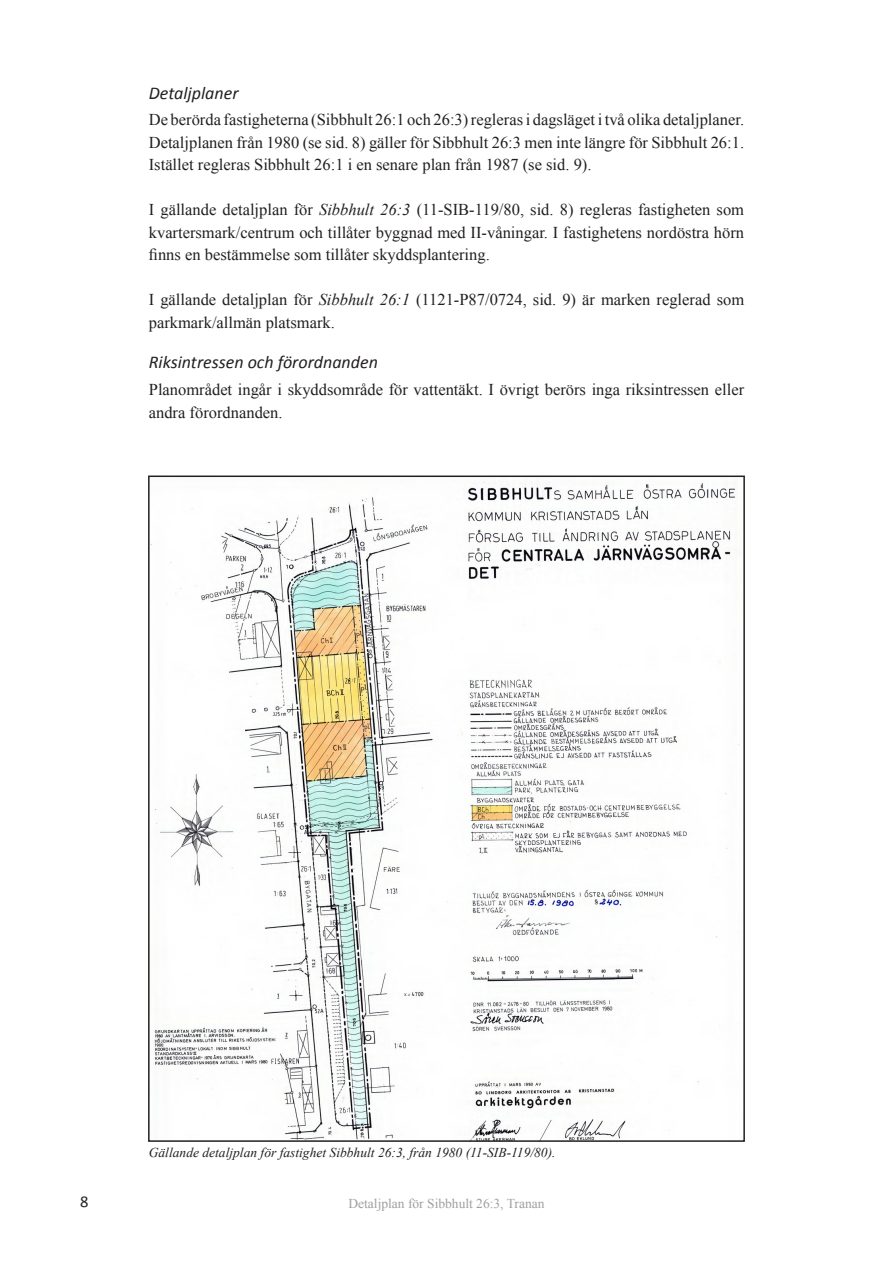
<style>
.page{position:relative;width:893px;height:1263px;background:#fff}
.page>*{position:absolute;margin:0;border:0;box-sizing:border-box;transform-origin:0 0}
.Underrubrik_2{font:italic 18px "Calibri";color:#231f20}
.Brödtext{font:16.5px/22.5px "Times New Roman";color:#231f20;text-align:justify}
.t1{font:16.5px "Calibri";color:#231f20}
.Bildtext{font:italic 13.5px "Times New Roman";color:#231f20}
.t2{font:13.5px "Times New Roman";color:#9d9fa2}
.s1{font-style:italic}
</style>
<div class="page">
<img style="left:151px;top:480px;width:588px;height:659px">
<p class="Underrubrik_2" style="left:149px;top:80px;width:91px">Detaljplaner</p>
<p class="Brödtext" style="left:149px;top:108px;width:597px">De berörda fastigheterna (Sibbhult 26:1 och 26:3) regleras i dagsläget i två olika detaljplaner.<br>Detaljplanen från 1980 (se sid. 8) gäller för Sibbhult 26:3 men inte längre för Sibbhult 26:1.<br>Istället regleras Sibbhult 26:1 i en senare plan från 1987 (se sid. 9).</p>
<p class="Brödtext" style="left:149px;top:198px;width:597px">I gällande detaljplan för <span class="s1">Sibbhult 26:3</span> (11-SIB-119/80, sid. 8) regleras fastigheten som kvartersmark/centrum och tillåter byggnad med II-våningar. I fastighetens nordöstra hörn finns en bestämmelse som tillåter skyddsplantering.</p>
<p class="Brödtext" style="left:149px;top:288px;width:597px">I gällande detaljplan för <span class="s1">Sibbhult 26:1</span> (1121-P87/0724, sid. 9) är marken reglerad som parkmark/allmän platsmark.</p>
<p class="Underrubrik_2" style="left:149px;top:350px;width:231px">Riksintressen och förordnanden</p>
<p class="Brödtext" style="left:149px;top:378px;width:597px">Planområdet ingår i skyddsområde för vattentäkt. I övrigt berörs inga riksintressen eller andra förordnanden.</p>
<p class="Bildtext" style="left:149px;top:1143px;width:408px">Gällande detaljplan för fastighet Sibbhult 26:3, från 1980 (11-SIB-119/80).</p>
<p class="t1" style="left:80px;top:1191px;width:10px">8</p>
<p class="t2" style="left:348px;top:1195px;width:198px">Detaljplan för Sibbhult 26:3, Tranan</p>
</div>
